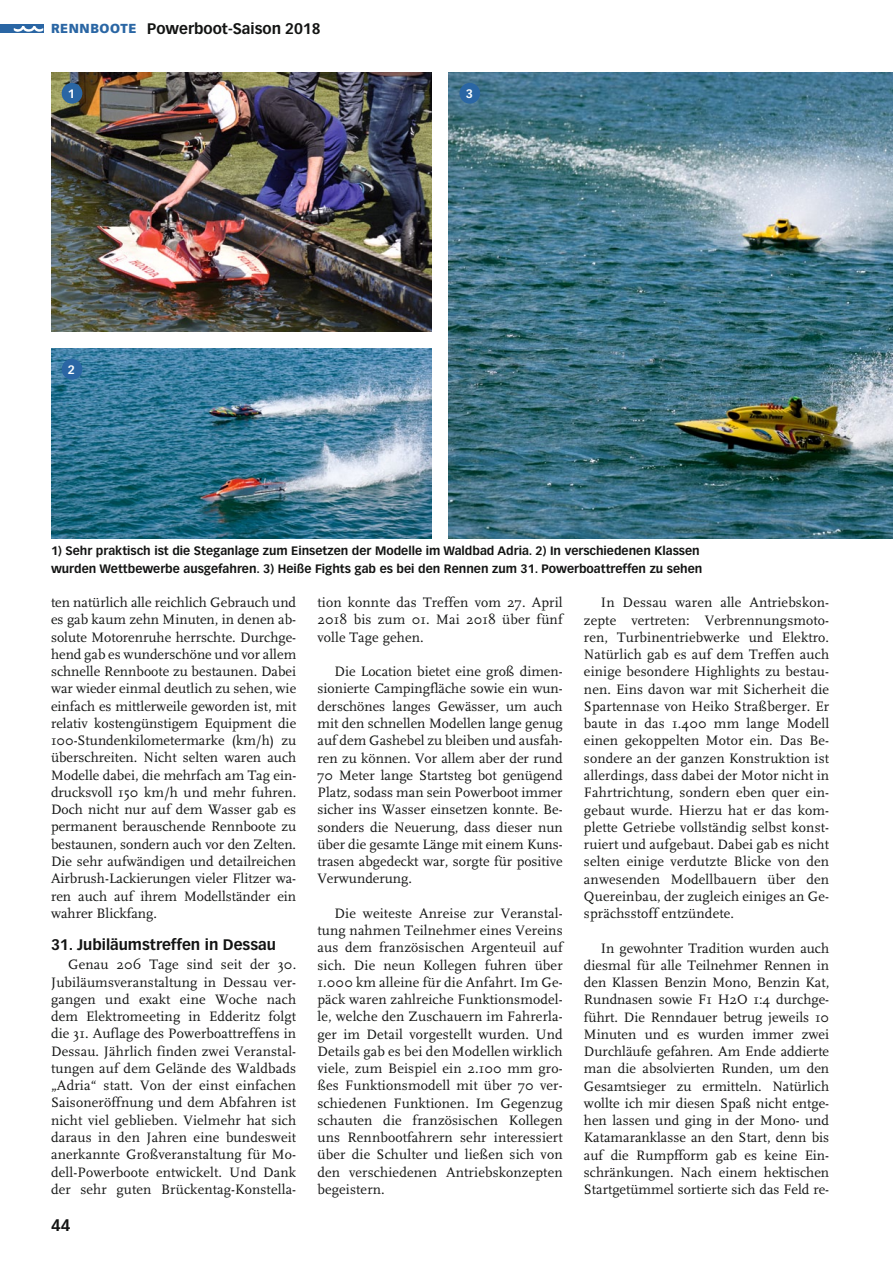
<style>
.page{position:relative;width:893px;height:1263px;background:#fff}
.page>*{position:absolute;margin:0;border:0;box-sizing:border-box;transform-origin:0 0}
.t1{font:700 16.5px "Vectora LT Std";color:#131413}
.t2{font:700 15px "Vectora LT Std";color:#131413}
.t3{font:14.25px/17.2px "FF Scala";letter-spacing:.01em;color:#131413;text-align:justify}
.t4{font:700 12px/17.2px "Vectora LT Std";color:#131413}
.t5{font:700 12px "Vectora LT Std";color:#fff}
.s1{font-weight:900;font-size:12.75px;color:#2a66a4}
</style>
<div class="page">
<div style="left:0;top:24px;width:43px;height:9px;background:#2a66a4"></div>
<svg style="left:14px;top:26px;width:29px;height:6px"></svg>
<img style="left:51px;top:72px;width:381px;height:259px">
<img style="left:449px;top:72px;width:444px;height:466px">
<img style="left:51px;top:348px;width:381px;height:190px">
<div style="left:62px;top:83px;width:20px;height:21px;background:#2a66a4;border-radius:50%"></div>
<div style="left:62px;top:359px;width:20px;height:21px;background:#2a66a4;border-radius:50%"></div>
<div style="left:459px;top:83px;width:21px;height:21px;background:#2a66a4;border-radius:50%"></div>
<p class="t2" style="left:51px;top:19px;width:271px"><span class="s1">RENNBOOTE</span> Powerboot-Saison 2018</p>
<p class="t5" style="left:68px;top:86px;width:9px">1</p>
<p class="t5" style="left:68px;top:362px;width:9px">2</p>
<p class="t5" style="left:466px;top:86px;width:9px">3</p>
<p class="t4" style="left:51px;top:542px;width:653px">1) Sehr praktisch ist die Steganlage zum Einsetzen der Modelle im Waldbad Adria. 2) In verschiedenen Klassen wurden Wettbewerbe ausgefahren. 3) Heiße Fights gab es bei den Rennen zum 31. Powerboattreffen zu sehen</p>
<p class="t3" style="left:51px;top:594px;width:247px">ten natürlich alle reichlich Gebrauch und es gab kaum zehn Minuten, in denen ab&shy;solute Motorenruhe herrschte. Durchge&shy;hend gab es wunderschöne und vor allem schnelle Rennboote zu bestaunen. Dabei war wieder einmal deutlich zu sehen, wie einfach es mittlerweile geworden ist, mit relativ kostengünstigem Equipment die 100-Stundenkilometermarke (km/h) zu überschreiten. Nicht selten waren auch Modelle dabei, die mehrfach am Tag ein&shy;drucksvoll 150 km/h und mehr fuhren.<br>Doch nicht nur auf dem Wasser gab es permanent berauschende Rennboote zu bestaunen, sondern auch vor den Zelten.<br>Die sehr aufwändigen und detailreichen Airbrush-Lackierungen vieler Flitzer wa&shy;ren auch auf ihrem Modellständer ein wahrer Blickfang.</p>
<p class="t2" style="left:51px;top:935px;width:226px">31. Jubiläumstreffen in Dessau</p>
<p class="t3" style="left:51px;top:956px;width:247px;text-indent:17px">Genau 206 Tage sind seit der 30.<br>Jubiläumsveranstaltung in Dessau ver&shy;gangen und exakt eine Woche nach dem Elektromeeting in Edderitz folgt die 31. Auflage des Powerboattreffens in Dessau. Jährlich finden zwei Veranstal&shy;tungen auf dem Gelände des Waldbads „Adria“ statt. Von der einst einfachen Saisoneröffnung und dem Abfahren ist nicht viel geblieben. Vielmehr hat sich daraus in den Jahren eine bundesweit anerkannte Großveranstaltung für Mo&shy;dell-Powerboote entwickelt. Und Dank der sehr guten Brückentag-Konstella-</p>
<p class="t1" style="left:51px;top:1215px;width:21px">44</p>
<p class="t3" style="left:317px;top:594px;width:247px">tion konnte das Treffen vom 27. April 2018 bis zum 01. Mai 2018 über fünf volle Tage gehen.</p>
<p class="t3" style="left:317px;top:663px;width:247px;text-indent:17px">Die Location bietet eine groß dimen&shy;sionierte Campingfläche sowie ein wun&shy;derschönes langes Gewässer, um auch mit den schnellen Modellen lange genug auf dem Gashebel zu bleiben und ausfah&shy;ren zu können. Vor allem aber der rund 70 Meter lange Startsteg bot genügend Platz, sodass man sein Powerboot immer sicher ins Wasser einsetzen konnte. Be&shy;sonders die Neuerung, dass dieser nun über die gesamte Länge mit einem Kuns&shy;trasen abgedeckt war, sorgte für positive Verwunderung.</p>
<p class="t3" style="left:317px;top:905px;width:247px;text-indent:17px">Die weiteste Anreise zur Veranstal&shy;tung nahmen Teilnehmer eines Vereins aus dem französischen Argenteuil auf sich. Die neun Kollegen fuhren über 1.000 km alleine für die Anfahrt. Im Ge&shy;päck waren zahlreiche Funktionsmodel&shy;le, welche den Zuschauern im Fahrerla&shy;ger im Detail vorgestellt wurden. Und Details gab es bei den Modellen wirklich viele, zum Beispiel ein 2.100 mm gro&shy;ßes Funktionsmodell mit über 70 ver&shy;schiedenen Funktionen. Im Gegenzug schauten die französischen Kollegen uns Rennbootfahrern sehr interessiert über die Schulter und ließen sich von den verschiedenen Antriebskonzepten begeistern.</p>
<p class="t3" style="left:584px;top:594px;width:247px;text-indent:17px">In Dessau waren alle Antriebskon&shy;zepte vertreten: Verbrennungsmoto&shy;ren, Turbinentriebwerke und Elektro.<br>Natürlich gab es auf dem Treffen auch einige besondere Highlights zu bestau&shy;nen. Eins davon war mit Sicherheit die Spartennase von Heiko Straßberger. Er baute in das 1.400 mm lange Modell einen gekoppelten Motor ein. Das Be&shy;sondere an der ganzen Konstruktion ist allerdings, dass dabei der Motor nicht in Fahrtrichtung, sondern eben quer ein&shy;gebaut wurde. Hierzu hat er das kom&shy;plette Getriebe vollständig selbst konst&shy;ruiert und aufgebaut. Dabei gab es nicht selten einige verdutzte Blicke von den anwesenden Modellbauern über den Quereinbau, der zugleich einiges an Ge&shy;sprächsstoff entzündete.</p>
<p class="t3" style="left:584px;top:939px;width:247px;text-indent:17px">In gewohnter Tradition wurden auch diesmal für alle Teilnehmer Rennen in den Klassen Benzin Mono, Benzin Kat, Rundnasen sowie F1 H2O 1:4 durchge&shy;führt. Die Renndauer betrug jeweils 10<br>Minuten und es wurden immer zwei Durchläufe gefahren. Am Ende addierte man die absolvierten Runden, um den Gesamtsieger zu ermitteln. Natürlich wollte ich mir diesen Spaß nicht entge&shy;hen lassen und ging in der Mono- und Katamaranklasse an den Start, denn bis auf die Rumpfform gab es keine Ein&shy;schränkungen. Nach einem hektischen Startgetümmel sortierte sich das Feld re-</p>
</div>
